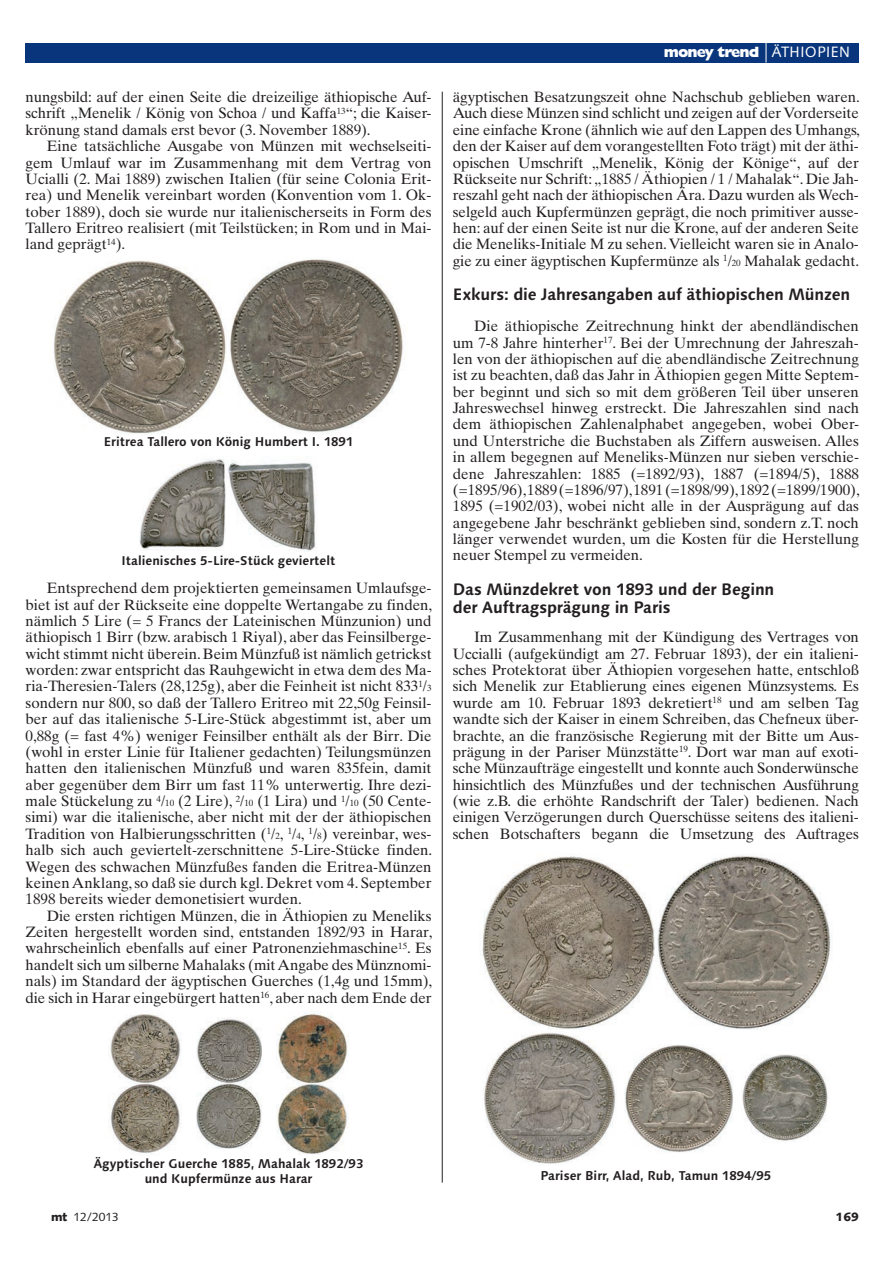
<style>
.page{position:relative;width:893px;height:1263px;background:#fff}
.page>*{position:absolute;margin:0;border:0;box-sizing:border-box;transform-origin:0 0}
.t1{font:700 16.5px/18px "Linotype Syntax";letter-spacing:-.01em;color:#231f20}
.t2{font:15px/16.4px "Times Ten";letter-spacing:-.005em;color:#231f20;text-align:justify}
.t3{font:800 15px "Gill Sans";letter-spacing:-.06em;color:#fff}
.t4{font:700 12.75px/14.2px "Linotype Syntax";color:#231f20;text-align:center}
.t5{font:12px "Syntax";color:#231f20}
.t6{font:900 12px "Syntax";color:#231f20}
.s1{font-size:9px}
.s2{font-family:"Linotype Syntax";font-weight:400}
.s3{font-weight:900}
</style>
<div class="page">
<hr style="left:442px;top:92px;width:1px;height:1090px;background:#231f20">
<div style="left:26px;top:43px;width:833px;height:20px;background:#08357c"></div>
<svg style="left:766px;top:43px;width:1px;height:20px"></svg>
<img style="left:109px;top:1014px;width:72px;height:140px">
<img style="left:196px;top:1019px;width:65px;height:130px">
<img style="left:277px;top:1013px;width:71px;height:142px">
<img style="left:139px;top:459px;width:88px;height:91px">
<img style="left:227px;top:461px;width:89px;height:90px">
<img style="left:53px;top:259px;width:350px;height:175px">
<img style="left:484px;top:1033px;width:132px;height:131px">
<img style="left:625px;top:1045px;width:108px;height:107px">
<img style="left:742px;top:1054px;width:86px;height:87px">
<img style="left:482px;top:855px;width:349px;height:175px">
<p class="t2" style="left:26px;top:89px;width:408px">nungsbild: auf der einen Seite die dreizeilige äthiopische Auf&shy;schrift „Menelik / König von Schoa / und Kaffa<sup>13</sup>“; die Kaiser&shy;krönung stand damals erst bevor (3. November 1889).</p>
<p class="t2" style="left:26px;top:138px;width:408px;text-indent:21px">Eine tatsächliche Ausgabe von Münzen mit wechselseiti&shy;gem Umlauf war im Zusammenhang mit dem Vertrag von Ucialli (2. Mai 1889) zwischen Italien (für seine Colonia Erit&shy;rea) und Menelik vereinbart worden (Konvention vom 1. Ok&shy;tober 1889), doch sie wurde nur italienischerseits in Form des Tallero Eritreo realisiert (mit Teilstücken; in Rom und in Mai&shy;land geprägt<sup>14</sup>).</p>
<p class="t4" style="left:104px;top:434px;width:251px">Eritrea Tallero von König Humbert I. 1891</p>
<p class="t4" style="left:122px;top:553px;width:216px">Italienisches 5-Lire-Stück geviertelt</p>
<p class="t2" style="left:26px;top:580px;width:408px;text-indent:21px">Entsprechend dem projektierten gemeinsamen Umlaufsge&shy;biet ist auf der Rückseite eine doppelte Wertangabe zu finden, nämlich 5 Lire (= 5 Francs der Lateinischen Münzunion) und äthiopisch 1 Birr (bzw. arabisch 1 Riyal), aber das Feinsilberge&shy;wicht stimmt nicht überein. Beim Münzfuß ist nämlich getrickst worden: zwar entspricht das Rauhgewicht in etwa dem des Ma&shy;ria-Theresien-Talers (28,125g), aber die Feinheit ist nicht 833<sup>1</sup>/<span class="s1">3 </span>sondern nur 800, so daß der Tallero Eritreo mit 22,50g Feinsil&shy;ber auf das italienische 5-Lire-Stück abgestimmt ist, aber um 0,88g (= fast 4%) weniger Feinsilber enthält als der Birr. Die (wohl in erster Linie für Italiener gedachten) Teilungsmünzen hatten den italienischen Münzfuß und waren 835fein, damit aber gegenüber dem Birr um fast 11% unterwertig. Ihre dezi&shy;male Stückelung zu <sup>4</sup>/<span class="s1">10</span> (2 Lire), <sup>2</sup>/<span class="s1">10</span> (1 Lira) und <sup>1</sup>/<span class="s1">10</span> (50 Cente&shy;simi) war die italienische, aber nicht mit der der äthiopischen Tradition von Halbierungsschritten (<sup>1</sup>/<span class="s1">2</span>, <sup>1</sup>/<span class="s1">4</span>, <sup>1</sup>/<span class="s1">8</span>) vereinbar, wes&shy;halb sich auch geviertelt-zerschnittene 5-Lire-Stücke finden.<br>Wegen des schwachen Münzfußes fanden die Eritrea-Münzen keinen Anklang, so daß sie durch kgl. Dekret vom 4. September 1898 bereits wieder demonetisiert wurden.</p>
<p class="t2" style="left:26px;top:907px;width:408px;text-indent:21px">Die ersten richtigen Münzen, die in Äthiopien zu Meneliks Zeiten hergestellt worden sind, entstanden 1892/93 in Harar, wahrscheinlich ebenfalls auf einer Patronenziehmaschine<sup>15</sup>. Es handelt sich um silberne Mahalaks (mit Angabe des Münznomi&shy;nals) im Standard der ägyptischen Guerches (1,4g und 15mm), die sich in Harar eingebürgert hatten<sup>16</sup>, aber nach dem Ende der</p>
<p class="t3" style="left:664px;top:43px;width:188px">money trend <span class="s2">ÄTHIOPIEN</span></p>
<p class="t2" style="left:453px;top:89px;width:408px">ägyptischen Besatzungszeit ohne Nachschub geblieben waren.<br>Auch diese Münzen sind schlicht und zeigen auf der Vorderseite eine einfache Krone (ähnlich wie auf den Lappen des Umhangs, den der Kaiser auf dem vorangestellten Foto trägt) mit der äthi&shy;opischen Umschrift „Menelik, König der Könige“, auf der Rückseite nur Schrift: „1885 / Äthiopien / 1 / Mahalak“. Die Jah&shy;reszahl geht nach der äthiopischen Ära. Dazu wurden als Wech&shy;selgeld auch Kupfermünzen geprägt, die noch primitiver ausse&shy;hen: auf der einen Seite ist nur die Krone, auf der anderen Seite die Meneliks-Initiale M zu sehen. Vielleicht waren sie in Analo&shy;gie zu einer ägyptischen Kupfermünze als <sup>1</sup>/<span class="s1">20</span> Mahalak gedacht.</p>
<p class="t1" style="left:453px;top:285px;width:399px">Exkurs: die Jahresangaben auf äthiopischen Münzen</p>
<p class="t2" style="left:453px;top:318px;width:408px;text-indent:21px">Die äthiopische Zeitrechnung hinkt der abendländischen um 7-8 Jahre hinterher<sup>17</sup>. Bei der Umrechnung der Jahreszah&shy;len von der äthiopischen auf die abendländische Zeitrechnung ist zu beachten, daß das Jahr in Äthiopien gegen Mitte Septem&shy;ber beginnt und sich so mit dem größeren Teil über unseren Jahreswechsel hinweg erstreckt. Die Jahreszahlen sind nach dem äthiopischen Zahlenalphabet angegeben, wobei Ober&shy;und Unterstriche die Buchstaben als Ziffern ausweisen. Alles in allem begegnen auf Meneliks-Münzen nur sieben verschie&shy;dene Jahreszahlen: 1885 (=1892/93), 1887 (=1894/5), 1888 (=1895/96), 1889 (=1896/97), 1891 (=1898/99), 1892 (=1899/1900), 1895 (=1902/03), wobei nicht alle in der Ausprägung auf das angegebene Jahr beschränkt geblieben sind, sondern z.T. noch länger verwendet wurden, um die Kosten für die Herstellung neuer Stempel zu vermeiden.</p>
<p class="t1" style="left:453px;top:580px;width:323px">Das Münzdekret von 1893 und der Beginn der Auftragsprägung in Paris</p>
<p class="t2" style="left:453px;top:629px;width:408px;text-indent:21px">Im Zusammenhang mit der Kündigung des Vertrages von Uccialli (aufgekündigt am 27. Februar 1893), der ein italieni&shy;sches Protektorat über Äthiopien vorgesehen hatte, entschloß sich Menelik zur Etablierung eines eigenen Münzsystems. Es wurde am 10. Februar 1893 dekretiert<sup>18</sup> und am selben Tag wandte sich der Kaiser in einem Schreiben, das Chefneux über&shy;brachte, an die französische Regierung mit der Bitte um Aus&shy;prägung in der Pariser Münzstätte<sup>19</sup>. Dort war man auf exoti&shy;sche Münzaufträge eingestellt und konnte auch Sonderwünsche hinsichtlich des Münzfußes und der technischen Ausführung (wie z.B. die erhöhte Randschrift der Taler) bedienen. Nach einigen Verzögerungen durch Querschüsse seitens des italieni&shy;schen Botschafters begann die Umsetzung des Auftrages</p>
<p class="t4" style="left:94px;top:1157px;width:271px">Ägyptischer Guerche 1885, Mahalak 1892/93 und Kupfermünze aus Harar</p>
<p class="t4" style="left:541px;top:1168px;width:232px">Pariser Birr, Alad, Rub, Tamun 1894/95</p>
<p class="t5" style="left:51px;top:1210px;width:69px"><span class="s3">mt</span> 12/2013</p>
<p class="t6" style="left:836px;top:1210px;width:25px">169</p>
</div>
